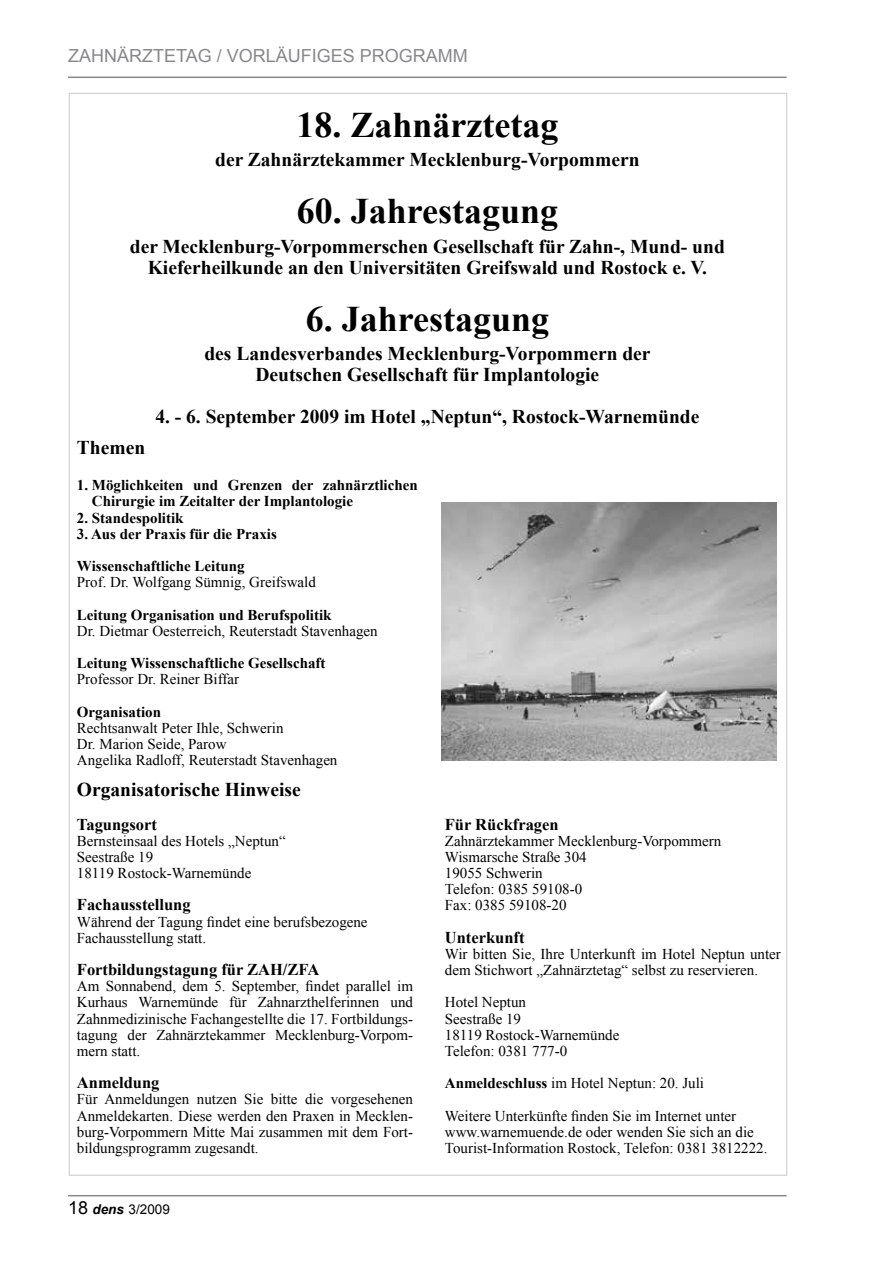
<style>
.page{position:relative;width:893px;height:1263px;background:#fff}
.page>*{position:absolute;margin:0;border:0;box-sizing:border-box;transform-origin:0 0}
.t1{font:700 36px "Times New Roman";color:#000}
.t2{font:700 19.5px/21px "Times New Roman";color:#000;text-align:center}
.t3{font:18px "Arial";color:#87888a}
.t4{font:700 16.5px "Times New Roman";color:#000}
.t5{font:15px/16.2px "Times New Roman";color:#000}
.t6{font:700 15px/16.2px "Times New Roman";color:#000}
.t7{font:13.5px "Arial";color:#000}
.s1{font-size:18px}
.s2{font-weight:700;font-style:italic}
.s3{font-weight:700}
</style>
<div class="page">
<hr style="left:68px;top:1195px;width:719px;height:1px;background:#87888a">
<hr style="left:68px;top:77px;width:719px;height:1px;background:#87888a">
<img style="left:442px;top:503px;width:334px;height:258px">
<p class="t3" style="left:68px;top:44px;width:401px">ZAHNÄRZTETAG / VORLÄUFIGES PROGRAMM</p>
<h1 class="t1" style="left:296px;top:100px;width:263px">18. Zahnärztetag</h1>
<h2 class="t2" style="left:215px;top:149px;width:426px">der Zahnärztekammer Mecklenburg-Vorpommern</h2>
<h1 class="t1" style="left:297px;top:186px;width:263px">60. Jahrestagung</h1>
<h2 class="t2" style="left:130px;top:235px;width:596px">der Mecklenburg-Vorpommerschen Gesellschaft für Zahn-, Mund- und<br>Kieferheilkunde an den Universitäten Greifswald und Rostock e. V.</h2>
<h1 class="t1" style="left:306px;top:294px;width:245px">6. Jahrestagung</h1>
<h2 class="t2" style="left:204px;top:343px;width:448px">des Landesverbandes Mecklenburg-Vorpommern der<br>Deutschen Gesellschaft für Implantologie</h2>
<h2 class="t2" style="left:155px;top:406px;width:545px">4. - 6. September 2009 im Hotel „Neptun“, Rostock-Warnemünde</h2>
<h2 class="t2" style="left:77px;top:436px;width:70px">Themen</h2>
<p class="t6" style="left:92px;top:477px;width:327px;text-indent:-15px">1. Möglichkeiten und Grenzen der zahnärztlichen<br>Chirurgie im Zeitalter der Implantologie</p>
<p class="t6" style="left:77px;top:509px;width:108px">2. Standespolitik</p>
<p class="t6" style="left:77px;top:517px;width:201px;line-height:32.2px">3. Aus der Praxis für die Praxis<br>Wissenschaftliche Leitung</p>
<p class="t5" style="left:77px;top:574px;width:240px">Prof. Dr. Wolfgang Sümnig, Greifswald</p>
<p class="t6" style="left:77px;top:606px;width:256px">Leitung Organisation und Berufspolitik</p>
<p class="t5" style="left:77px;top:622px;width:302px">Dr. Dietmar Oesterreich, Reuterstadt Stavenhagen</p>
<p class="t6" style="left:77px;top:654px;width:250px">Leitung Wissenschaftliche Gesellschaft</p>
<p class="t5" style="left:77px;top:671px;width:164px">Professor Dr. Reiner Biffar</p>
<p class="t6" style="left:77px;top:703px;width:86px">Organisation</p>
<p class="t5" style="left:77px;top:719px;width:262px">Rechtsanwalt Peter Ihle, Schwerin<br>Dr. Marion Seide, Parow<br>Angelika Radloff, Reuterstadt Stavenhagen</p>
<h2 class="t2" style="left:77px;top:778px;width:225px">Organisatorische Hinweise</h2>
<p class="t4" style="left:77px;top:813px;width:82px">Tagungsort</p>
<p class="t5" style="left:77px;top:832px;width:210px">Bernsteinsaal des Hotels „Neptun“<br>Seestraße 19<br>18119 Rostock-Warnemünde</p>
<p class="t4" style="left:77px;top:893px;width:115px">Fachausstellung</p>
<p class="t5" style="left:77px;top:913px;width:292px">Während der Tagung findet eine berufsbezogene<br>Fachausstellung statt.</p>
<p class="t4" style="left:77px;top:958px;width:244px">Fortbildungstagung für ZAH/ZFA</p>
<p class="t5" style="left:77px;top:978px;width:338px;text-align:justify">Am Sonnabend, dem 5. September, findet parallel im Kurhaus Warnemünde für Zahnarzthelferinnen und Zahnmedizinische Fachangestellte die 17. Fortbildungs&shy;tagung der Zahnärztekammer Mecklenburg-Vorpom&shy;mern statt.</p>
<p class="t4" style="left:77px;top:1071px;width:84px">Anmeldung</p>
<p class="t5" style="left:77px;top:1091px;width:338px;text-align:justify">Für Anmeldungen nutzen Sie bitte die vorgesehenen Anmeldekarten. Diese werden den Praxen in Mecklen&shy;burg-Vorpommern Mitte Mai zusammen mit dem Fort&shy;bildungsprogramm zugesandt.</p>
<p class="t7" style="left:68px;top:1201px;width:103px"><span class="s1">18</span> <span class="s2">dens</span> 3/2009</p>
<p class="t4" style="left:445px;top:813px;width:115px">Für Rückfragen</p>
<p class="t5" style="left:445px;top:832px;width:278px">Zahnärztekammer Mecklenburg-Vorpommern<br>Wismarsche Straße 304<br>19055 Schwerin<br>Telefon: 0385 59108-0<br>Fax: 0385 59108-20</p>
<p class="t4" style="left:445px;top:926px;width:81px">Unterkunft</p>
<p class="t5" style="left:445px;top:945px;width:338px">Wir bitten Sie, Ihre Unterkunft im Hotel Neptun unter dem Stichwort „Zahnärztetag“ selbst zu reservieren.</p>
<p class="t5" style="left:445px;top:994px;width:176px">Hotel Neptun<br>Seestraße 19<br>18119 Rostock-Warnemünde<br>Telefon: 0381 777-0</p>
<p class="t5" style="left:445px;top:1067px;width:293px;line-height:32.2px"><span class="s3">Anmeldeschluss</span> im Hotel Neptun: 20. Juli<br>Weitere Unterkünfte finden Sie im Internet unter</p>
<p class="t5" style="left:445px;top:1123px;width:324px">www.warnemuende.de oder wenden Sie sich an die<br>Tourist-Information Rostock, Telefon: 0381 3812222.</p>
</div>
